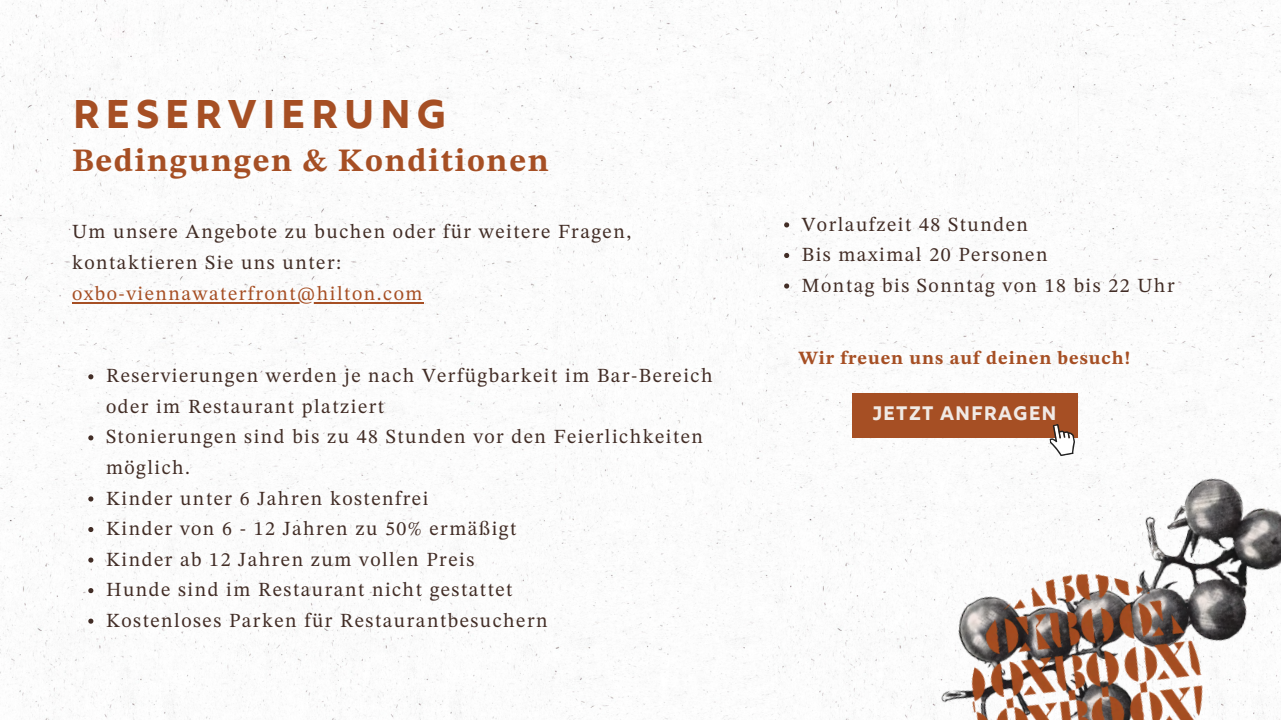
<style>
.page{position:relative;width:1281px;height:720px;background:#fff}
.page>*{position:absolute;margin:0;border:0;box-sizing:border-box;transform-origin:0 0}
.t1{font:40px "Rig Bold Face";letter-spacing:.1em;color:#a64f24}
.t2{font:700 32.62px "STIX Two Text";letter-spacing:.05em;color:#a64f24}
.t3{font:20px/30.5px "STIX Two Text";letter-spacing:.075em;color:#422d26}
.t4{font:20px "STIX Two Text";letter-spacing:.075em;color:#a64f24}
.t5{font:19.5px "Rig Bold Face";color:#f0e9e5}
.t6{font:700 18.62px "STIX Two Text";letter-spacing:.05em;color:#a64f24}
</style>
<div class="page">
<img style="left:0;top:0;width:1281px;height:720px">
<img style="left:860px;top:349px;width:421px;height:371px">
<img style="left:949px;top:552px;width:276px;height:168px">
<hr style="left:72px;top:302px;width:352px;height:2px;background:#a64f24">
<svg style="left:784px;top:222px;width:5px;height:5px"></svg>
<svg style="left:784px;top:253px;width:5px;height:5px"></svg>
<svg style="left:784px;top:283px;width:5px;height:6px"></svg>
<svg style="left:88px;top:374px;width:5px;height:5px"></svg>
<svg style="left:88px;top:435px;width:5px;height:5px"></svg>
<svg style="left:88px;top:496px;width:5px;height:6px"></svg>
<svg style="left:88px;top:527px;width:5px;height:5px"></svg>
<svg style="left:88px;top:558px;width:5px;height:5px"></svg>
<svg style="left:88px;top:588px;width:5px;height:5px"></svg>
<svg style="left:88px;top:619px;width:5px;height:5px"></svg>
<div style="left:852px;top:393px;width:225px;height:45px;background:#a64f24"></div>
<svg style="left:1047px;top:424px;width:30px;height:34px"></svg>
<h1 class="t1" style="left:72px;top:89px;width:377px">RESERVIERUNG</h1>
<h2 class="t2" style="left:72px;top:146px;width:478px">Bedingungen &amp; Konditionen</h2>
<p class="t3" style="left:72px;top:218px;width:561px;line-height:31px">Um unsere Angebote zu buchen oder für weitere Fragen, kontaktieren Sie uns unter:</p>
<p class="t4" style="left:72px;top:285px;width:352px">oxbo-viennawaterfront@hilton.com</p>
<p class="t3" style="left:106px;top:362px;width:608px">Reservierungen werden je nach Verfügbarkeit im Bar-Bereich oder im Restaurant platziert<br>Stonierungen sind bis zu 48 Stunden vor den Feierlichkeiten möglich.<br>Kinder unter 6 Jahren kostenfrei<br>Kinder von 6 - 12 Jahren zu 50% ermäßigt<br>Kinder ab 12 Jahren zum vollen Preis<br>Hunde sind im Restaurant nicht gestattet<br>Kostenloses Parken für Restaurantbesuchern</p>
<p class="t3" style="left:802px;top:210px;width:374px">Vorlaufzeit 48 Stunden<br>Bis maximal 20 Personen<br>Montag bis Sonntag von 18 bis 22 Uhr</p>
<p class="t6" style="left:798px;top:350px;width:334px">Wir freuen uns auf deinen besuch!</p>
<p class="t5" style="left:872px;top:402px;width:186px">JETZT ANFRAGEN</p>
</div>
